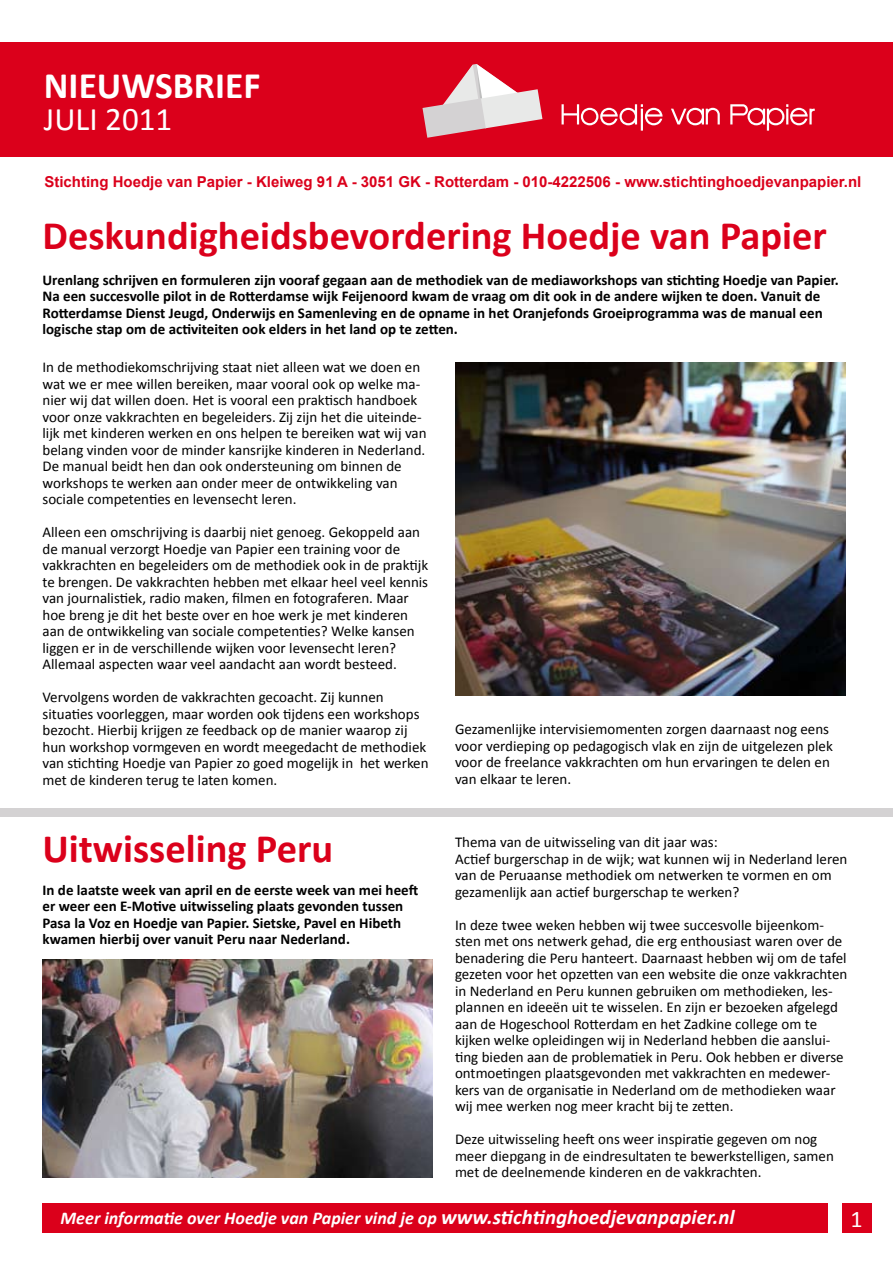
<style>
.page{position:relative;width:893px;height:1263px;background:#fff}
.page>*{position:absolute;margin:0;border:0;box-sizing:border-box;transform-origin:0 0}
.t1{font:700 40.5px "Calibri";color:#db001b}
.t2{font:700 37.5px "Calibri";color:#fff}
.t3{font:33px "Calibri";color:#fff}
.t4{font:24px "Calibri";color:#fff}
.t5{font:italic 700 18px "Calibri";color:#fff}
.t6{font:15px/16.5px "Calibri";color:#000}
.t7{font:700 15px/16.5px "Calibri";color:#000}
.t8{font:700 15px "Arial";color:#db001b}
.s1{font-size:21px}
</style>
<div class="page">
<div style="left:0;top:43px;width:893px;height:114px;background:#db001b"></div>
<hr style="left:641px;top:109px;width:2px;height:22px;background:#fff">
<svg style="left:562px;top:104px;width:100px;height:21px"></svg>
<svg style="left:671px;top:108px;width:49px;height:17px"></svg>
<svg style="left:730px;top:104px;width:85px;height:27px"></svg>
<svg style="left:422px;top:64px;width:120px;height:74px"></svg>
<div style="left:842px;top:1203px;width:30px;height:30px;background:#db001b"></div>
<div style="left:43px;top:1203px;width:785px;height:30px;background:#db001b"></div>
<img style="left:43px;top:960px;width:390px;height:218px">
<img style="left:455px;top:362px;width:390px;height:334px">
<div style="left:0;top:809px;width:893px;height:8px;background:#d4d2d3"></div>
<h2 class="t2" style="left:44px;top:63px;width:218px">NIEUWSBRIEF</h2>
<h3 class="t3" style="left:44px;top:98px;width:130px">JULI 2011</h3>
<p class="t8" style="left:44px;top:172px;width:818px">Stichting Hoedje van Papier - Kleiweg 91 A - 3051 GK - Rotterdam - 010-4222506 - www.stichtinghoedjevanpapier.nl</p>
<h1 class="t1" style="left:43px;top:211px;width:786px">Deskundigheidsbevordering Hoedje van Papier</h1>
<p class="t7" style="left:43px;top:271px;width:798px">Urenlang schrijven en formuleren zijn vooraf gegaan aan de methodiek van de mediaworkshops van stichting Hoedje van Papier.<br>Na een succesvolle pilot in de Rotterdamse wijk Feijenoord kwam de vraag om dit ook in de andere wijken te doen. Vanuit de Rotterdamse Dienst Jeugd, Onderwijs en Samenleving en de opname in het Oranjefonds Groeiprogramma was de manual een logische stap om de activiteiten ook elders in het land op te zetten.</p>
<p class="t6" style="left:43px;top:358px;width:386px">In de methodiekomschrijving staat niet alleen wat we doen en wat we er mee willen bereiken, maar vooral ook op welke ma&shy;nier wij dat willen doen. Het is vooral een praktisch handboek voor onze vakkrachten en begeleiders. Zij zijn het die uiteinde&shy;lijk met kinderen werken en ons helpen te bereiken wat wij van belang vinden voor de minder kansrijke kinderen in Nederland.<br>De manual beidt hen dan ook ondersteuning om binnen de workshops te werken aan onder meer de ontwikkeling van sociale competenties en levensecht leren.</p>
<p class="t6" style="left:43px;top:523px;width:387px">Alleen een omschrijving is daarbij niet genoeg. Gekoppeld aan de manual verzorgt Hoedje van Papier een training voor de vakkrachten en begeleiders om de methodiek ook in de praktijk te brengen. De vakkrachten hebben met elkaar heel veel kennis van journalistiek, radio maken, filmen en fotograferen. Maar hoe breng je dit het beste over en hoe werk je met kinderen aan de ontwikkeling van sociale competenties? Welke kansen liggen er in de verschillende wijken voor levensecht leren?<br>Allemaal aspecten waar veel aandacht aan wordt besteed.</p>
<p class="t6" style="left:43px;top:688px;width:388px">Vervolgens worden de vakkrachten gecoacht. Zij kunnen situaties voorleggen, maar worden ook tijdens een workshops bezocht. Hierbij krijgen ze feedback op de manier waarop zij hun workshop vormgeven en wordt meegedacht de methodiek van stichting Hoedje van Papier zo goed mogelijk in het werken met de kinderen terug te laten komen.</p>
<h1 class="t1" style="left:43px;top:823px;width:292px">Uitwisseling Peru</h1>
<p class="t7" style="left:43px;top:881px;width:377px">In de laatste week van april en de eerste week van mei heeft er weer een E-Motive uitwisseling plaats gevonden tussen Pasa la Voz en Hoedje van Papier. Sietske, Pavel en Hibeth kwamen hierbij over vanuit Peru naar Nederland.</p>
<p class="t6" style="left:455px;top:720px;width:379px">Gezamenlijke intervisiemomenten zorgen daarnaast nog eens voor verdieping op pedagogisch vlak en zijn de uitgelezen plek voor de freelance vakkrachten om hun ervaringen te delen en van elkaar te leren.</p>
<p class="t6" style="left:455px;top:833px;width:394px">Thema van de uitwisseling van dit jaar was:<br>Actief burgerschap in de wijk; wat kunnen wij in Nederland leren van de Peruaanse methodiek om netwerken te vormen en om gezamenlijk aan actief burgerschap te werken?</p>
<p class="t6" style="left:455px;top:916px;width:394px">In deze twee weken hebben wij twee succesvolle bijeenkom&shy;sten met ons netwerk gehad, die erg enthousiast waren over de benadering die Peru hanteert. Daarnaast hebben wij om de tafel gezeten voor het opzetten van een website die onze vakkrachten in Nederland en Peru kunnen gebruiken om methodieken, les&shy;plannen en ideeën uit te wisselen. En zijn er bezoeken afgelegd aan de Hogeschool Rotterdam en het Zadkine college om te kijken welke opleidingen wij in Nederland hebben die aanslui&shy;ting bieden aan de problematiek in Peru. Ook hebben er diverse ontmoetingen plaatsgevonden met vakkrachten en medewer&shy;kers van de organisatie in Nederland om de methodieken waar wij mee werken nog meer kracht bij te zetten.</p>
<p class="t6" style="left:455px;top:1130px;width:380px">Deze uitwisseling heeft ons weer inspiratie gegeven om nog meer diepgang in de eindresultaten te bewerkstelligen, samen met de deelnemende kinderen en de vakkrachten.</p>
<p class="t5" style="left:61px;top:1207px;width:676px">Meer informatie over Hoedje van Papier vind je op <span class="s1">www.stichtinghoedjevanpapier.nl</span></p>
<h3 class="t4" style="left:850px;top:1204px;width:14px">1</h3>
</div>
